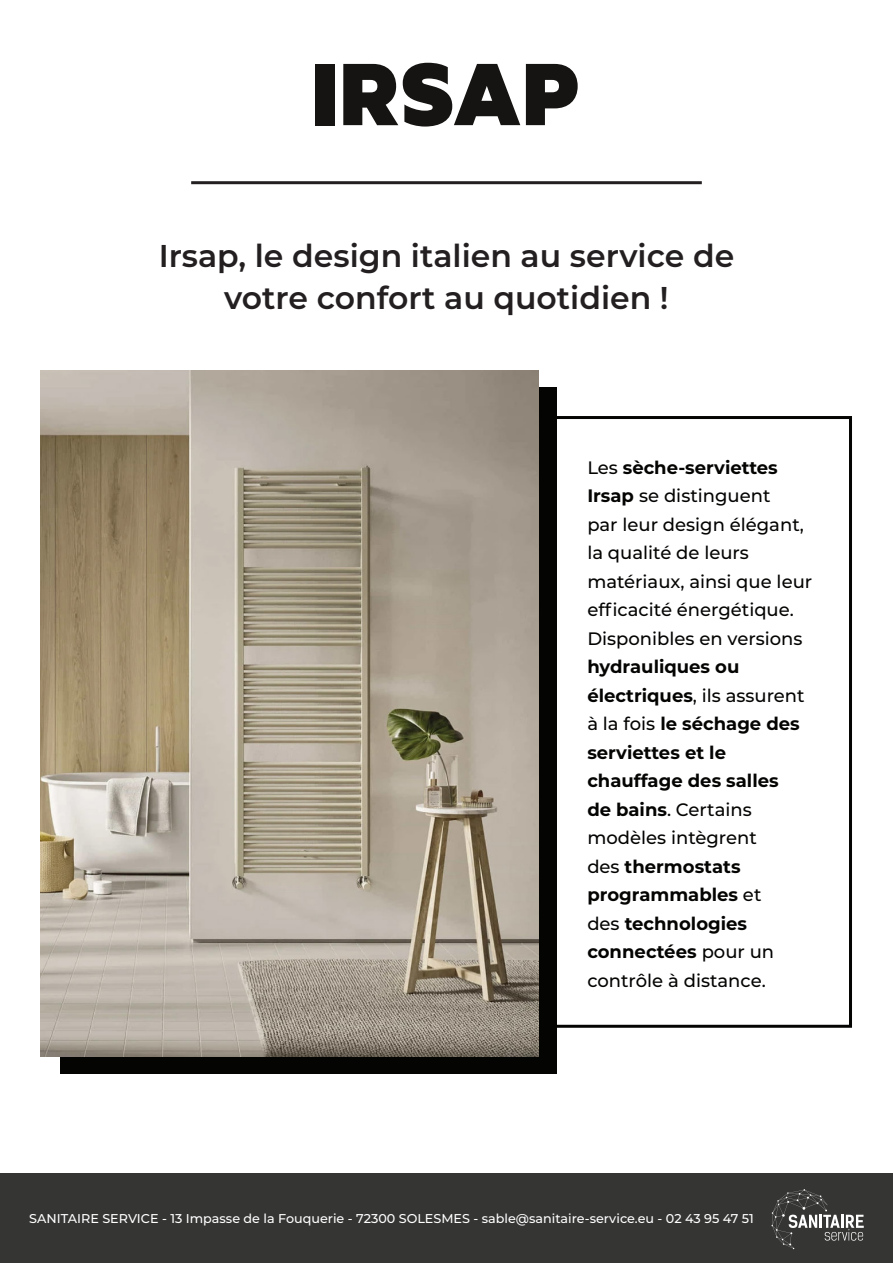
<style>
.page{position:relative;width:893px;height:1263px;background:#fff}
.page>*{position:absolute;margin:0;border:0;box-sizing:border-box;transform-origin:0 0}
.t1{font:600 31.5px "Montserrat";color:#231f20}
.t2{font:500 18px/28.5px "Montserrat";color:#040503}
.t3{font:700 18px "Montserrat";color:#040503}
.t4{font:500 12.75px "Montserrat";color:#fff}
.s1{font-weight:500}
.s2{font-weight:700}
</style>
<div class="page">
<div style="left:0;top:1174px;width:893px;height:89px;background:#353534"></div>
<svg style="left:771px;top:1189px;width:93px;height:60px"></svg>
<div style="left:315px;top:64px;width:20px;height:61px;background:#161412"></div>
<svg style="left:526px;top:64px;width:52px;height:61px"></svg>
<svg style="left:343px;top:63px;width:177px;height:64px"></svg>
<div style="left:527px;top:416px;width:325px;height:612px;border:3px solid #040503"></div>
<div style="left:61px;top:387px;width:496px;height:687px;background:#040503"></div>
<img style="left:41px;top:370px;width:497px;height:687px">
<hr style="left:191px;top:181px;width:511px;height:3px;background:#231f20">
<p class="t1" style="left:159px;top:233px;width:577px">Irsap, le design italien au service de</p>
<p class="t1" style="left:224px;top:275px;width:446px">votre confort au quotidien !</p>
<p class="t3" style="left:587px;top:454px;width:192px"><span class="s1">Les</span> sèche-serviettes</p>
<p class="t2" style="left:587px;top:481px;width:185px"><span class="s2">Irsap</span> se distinguent</p>
<p class="t2" style="left:587px;top:509px;width:218px">par leur design élégant,</p>
<p class="t2" style="left:587px;top:538px;width:163px">la qualité de leurs</p>
<p class="t2" style="left:587px;top:566px;width:226px">matériaux, ainsi que leur efficacité énergétique.</p>
<p class="t2" style="left:587px;top:623px;width:217px">Disponibles en versions</p>
<p class="t3" style="left:587px;top:654px;width:154px">hydrauliques ou</p>
<p class="t2" style="left:587px;top:680px;width:219px"><span class="s2">électriques</span>, ils assurent</p>
<p class="t3" style="left:587px;top:711px;width:214px"><span class="s1">à la fois</span> le séchage des</p>
<p class="t3" style="left:587px;top:739px;width:140px">serviettes et le</p>
<p class="t3" style="left:587px;top:768px;width:193px">chauffage des salles</p>
<p class="t2" style="left:587px;top:794px;width:166px"><span class="s2">de bains</span>. Certains</p>
<p class="t2" style="left:587px;top:823px;width:171px">modèles intègrent</p>
<p class="t3" style="left:587px;top:853px;width:155px"><span class="s1">des</span> thermostats</p>
<p class="t3" style="left:587px;top:882px;width:176px">programmables <span class="s1">et</span></p>
<p class="t3" style="left:587px;top:910px;width:161px"><span class="s1">des</span> technologies</p>
<p class="t2" style="left:587px;top:937px;width:188px"><span class="s2">connectées</span> pour un contrôle à distance.</p>
<p class="t4" style="left:29px;top:1209px;width:726px">SANITAIRE SERVICE - 13 Impasse de la Fouquerie - 72300 SOLESMES - sable@sanitaire-service.eu - 02 43 95 47 51</p>
</div>
